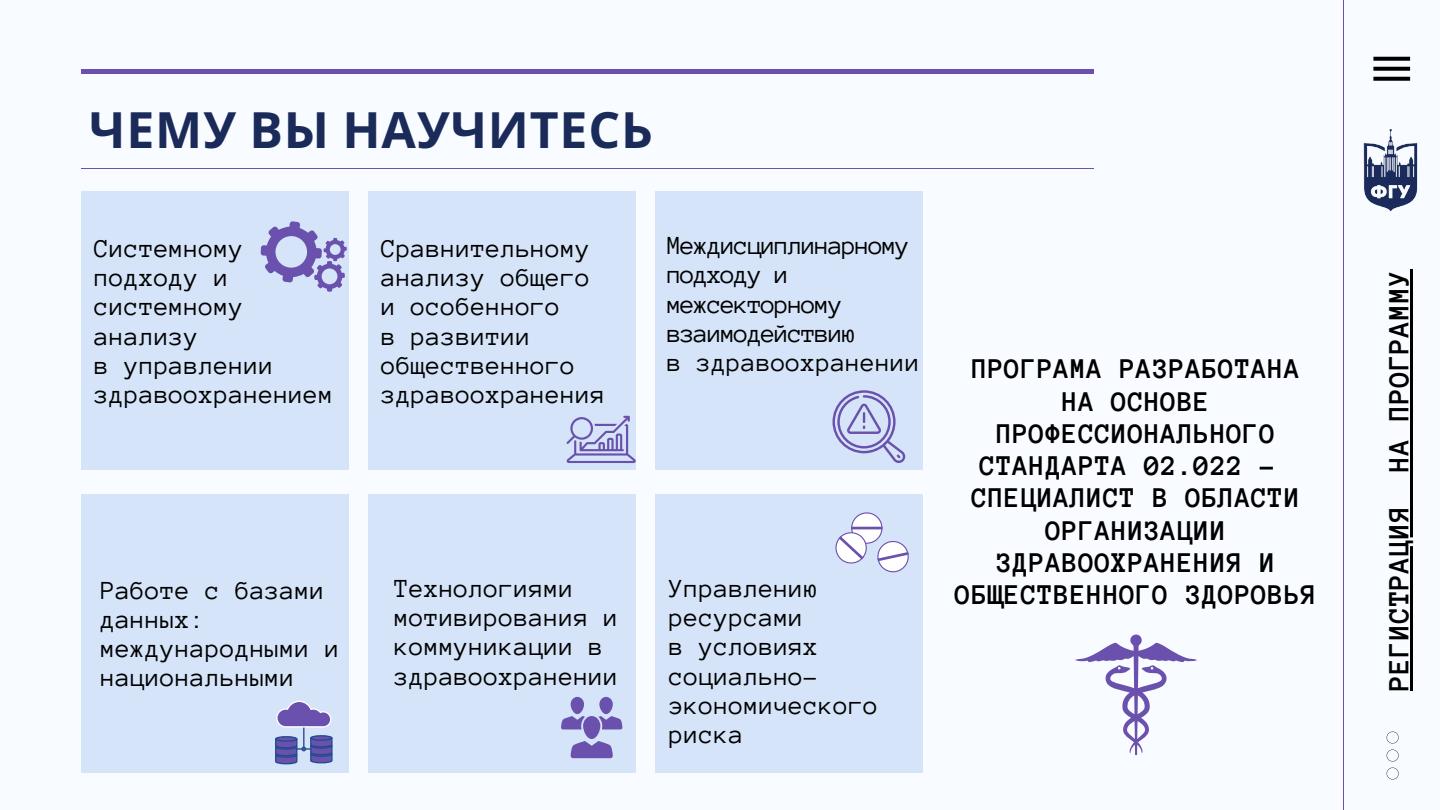
<style>
.page{position:relative;width:1440px;height:810px;background:#f8fbff}
.page>*{position:absolute;margin:0;border:0;box-sizing:border-box;transform-origin:0 0}
.t1{font:700 50px "Noto Sans";letter-spacing:.015em;color:#1a2a59}
.t2{font:700 30px "Anonymous Pro";letter-spacing:.015em;color:#000}
.t3{font:700 29.3px/32.3px "Anonymous Pro";letter-spacing:.015em;color:#000;text-align:center}
.t4{font:26.6px/29.2px "Anonymous Pro";letter-spacing:.015em;color:#000}
.t5{font:26.6px/29.2px "Anonymous Pro";letter-spacing:-.04em;color:#000}
</style>
<div class="page">
<div style="left:81px;top:191px;width:268px;height:279px;background:#d5e4f8"></div>
<div style="left:81px;top:494px;width:268px;height:279px;background:#d5e4f8"></div>
<div style="left:368px;top:191px;width:268px;height:279px;background:#d5e4f8"></div>
<div style="left:368px;top:494px;width:268px;height:279px;background:#d5e4f8"></div>
<div style="left:656px;top:191px;width:267px;height:279px;background:#d5e4f8"></div>
<div style="left:656px;top:494px;width:267px;height:279px;background:#d5e4f8"></div>
<svg style="left:1387px;top:750px;width:12px;height:12px"></svg>
<svg style="left:1387px;top:768px;width:12px;height:12px"></svg>
<svg style="left:1387px;top:732px;width:12px;height:12px"></svg>
<svg style="left:1373px;top:57px;width:37px;height:24px"></svg>
<img style="left:1363px;top:129px;width:55px;height:82px">
<hr style="left:81px;top:168px;width:1013px;height:1px;background:#6a51ad">
<hr style="left:81px;top:69px;width:1013px;height:4px;background:#6a51ad">
<svg style="left:566px;top:416px;width:70px;height:47px"></svg>
<svg style="left:1075px;top:634px;width:122px;height:121px"></svg>
<svg style="left:851px;top:512px;width:31px;height:32px"></svg>
<div style="left:852px;top:514px;width:29px;height:29px;background:#fff;border-radius:50%"></div>
<svg style="left:835px;top:527px;width:74px;height:46px"></svg>
<svg style="left:833px;top:390px;width:72px;height:73px"></svg>
<svg style="left:561px;top:697px;width:61px;height:61px"></svg>
<hr style="left:1343px;top:0;width:1px;height:810px;background:#6a51ad">
<svg style="left:261px;top:221px;width:86px;height:71px"></svg>
<div style="left:310px;top:735px;width:23px;height:6px;border:1px solid #224c8d;border-radius:50%"></div>
<div style="left:275px;top:736px;width:22px;height:6px;border:1px solid #224c8d;border-radius:50%"></div>
<hr style="left:303px;top:719px;width:2px;height:30px;background:#224c8d">
<svg style="left:276px;top:701px;width:55px;height:27px"></svg>
<svg style="left:275px;top:737px;width:58px;height:27px"></svg>
<hr style="left:1410px;top:505px;width:3px;height:186px;background:#000">
<hr style="left:1410px;top:472px;width:3px;height:33px;background:#000">
<hr style="left:1410px;top:269px;width:3px;height:203px;background:#000">
<p class="t1" style="left:89px;top:94px;width:565px">ЧЕМУ ВЫ НАУЧИТЕСЬ</p>
<p class="t4" style="left:94px;top:234px;width:151px">Системному подходу и системному анализу</p>
<p class="t4" style="left:94px;top:351px;width:240px">в управлении здравоохранением</p>
<p class="t4" style="left:381px;top:234px;width:210px">Сравнительному анализу общего</p>
<p class="t4" style="left:381px;top:292px;width:181px">и особенного</p>
<p class="t4" style="left:381px;top:321px;width:225px">в развитии общественного здравоохранения</p>
<p class="t4" style="left:101px;top:575px;width:240px">Работе с базами данных: международными и национальными</p>
<p class="t4" style="left:394px;top:574px;width:225px">Технологиями мотивирования и коммуникации в здравоохранении</p>
<p class="t5" style="left:667px;top:231px;width:245px">Междисциплинарному подходу и межсекторному взаимодействию</p>
<p class="t4" style="left:667px;top:348px;width:255px">в здравоохранении</p>
<p class="t4" style="left:669px;top:574px;width:151px">Управлению ресурсами</p>
<p class="t4" style="left:669px;top:632px;width:210px">в условиях социально&shy;экономического риска</p>
<p class="t3" style="left:972px;top:353px;width:330px">ПРОГРАМА РАЗРАБОТАНА<br>НА ОСНОВЕ<br>ПРОФЕССИОНАЛЬНОГО<br>СТАНДАРТА 02.022 -</p>
<p class="t3" style="left:955px;top:482px;width:363px">СПЕЦИАЛИСТ В ОБЛАСТИ<br>ОРГАНИЗАЦИИ<br>ЗДРАВООХРАНЕНИЯ И<br>ОБЩЕСТВЕННОГО ЗДОРОВЬЯ</p>
<p class="t2" style="left:1384px;top:691px;width:422px;rotate:-90deg">РЕГИСТРАЦИЯ НА ПРОГРАММУ</p>
</div>
